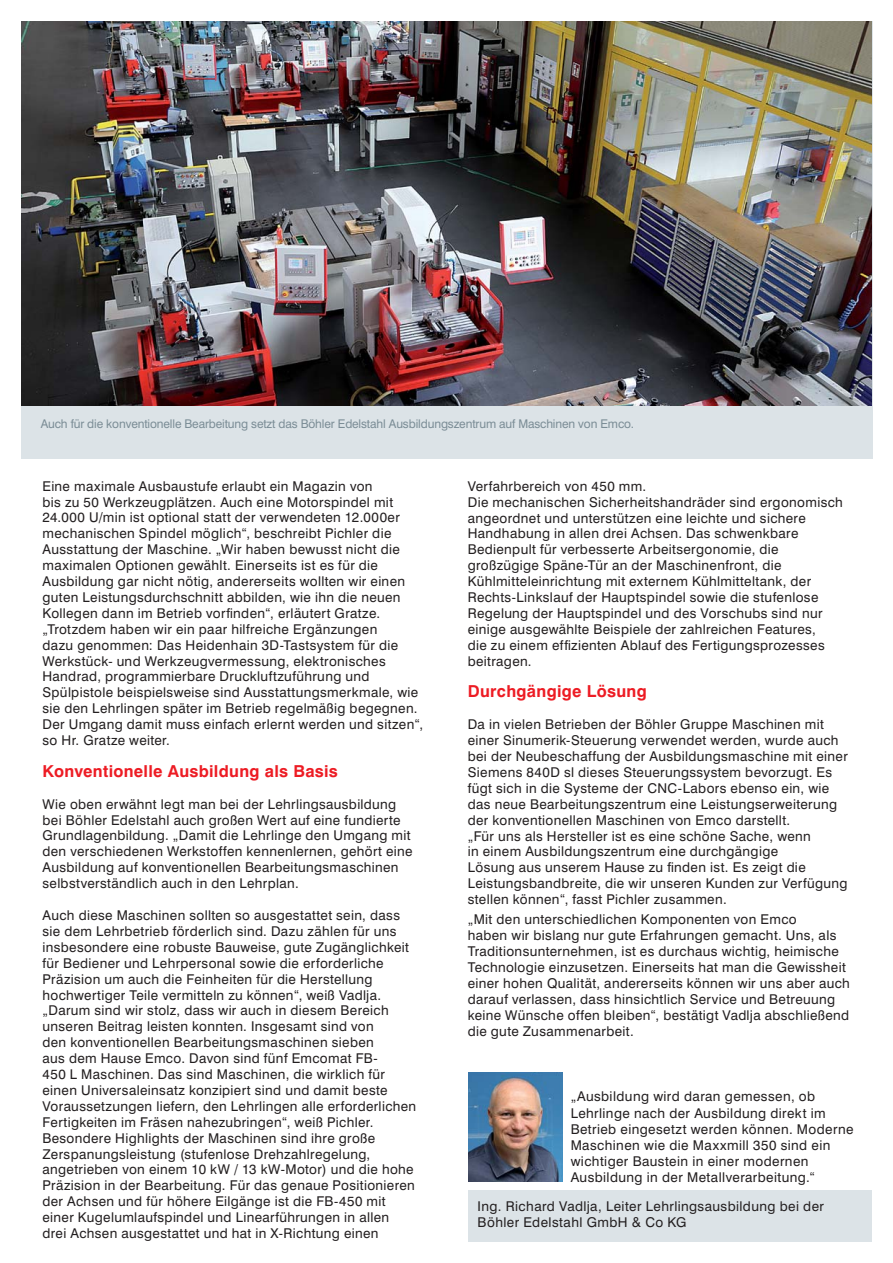
<style>
.page{position:relative;width:893px;height:1263px;background:#fff}
.page>*{position:absolute;margin:0;border:0;box-sizing:border-box;transform-origin:0 0}
.t1{font:700 16.5px "Swiss 721 BT";letter-spacing:.02em;color:#ed1c24}
.t2{font:13.5px/15.9px "Swiss 721 BT";letter-spacing:.025em;color:#231f20}
.t3{font:12px "Swiss 721 BT";letter-spacing:-.01em;color:#7b8d96}
</style>
<div class="page">
<div style="left:21px;top:21px;width:852px;height:438px;background:#dce3e7"></div>
<img style="left:21px;top:21px;width:851px;height:384px">
<div style="left:468px;top:1191px;width:404px;height:51px;background:#dce3e7"></div>
<img style="left:469px;top:1073px;width:93px;height:109px">
<p class="t3" style="left:41px;top:418px;width:595px">Auch für die konventionelle Bearbeitung setzt das Böhler Edelstahl Ausbildungszentrum auf Maschinen von Emco.</p>
<p class="t2" style="left:43px;top:479px;width:382px">Eine maximale Ausbaustufe erlaubt ein Magazin von<br>bis zu 50 Werkzeugplätzen. Auch eine Motorspindel mit 24.000 U/min ist optional statt der verwendeten 12.000er mechanischen Spindel möglich“, beschreibt Pichler die Ausstattung der Maschine. „Wir haben bewusst nicht die maximalen Optionen gewählt. Einerseits ist es für die Ausbildung gar nicht nötig, andererseits wollten wir einen guten Leistungsdurchschnitt abbilden, wie ihn die neuen Kollegen dann im Betrieb vorfinden“, erläutert Gratze. „Trotzdem haben wir ein paar hilfreiche Ergänzungen<br>dazu genommen: Das Heidenhain 3D-Tastsystem für die Werkstück- und Werkzeugvermessung, elektronisches Handrad, programmierbare Druckluftzuführung und Spülpistole beispielsweise sind Ausstattungsmerkmale, wie sie den Lehrlingen später im Betrieb regelmäßig begegnen.<br>Der Umgang damit muss einfach erlernt werden und sitzen“, so Hr. Gratze weiter.</p>
<p class="t1" style="left:43px;top:763px;width:297px">Konventionelle Ausbildung als Basis</p>
<p class="t2" style="left:43px;top:797px;width:372px">Wie oben erwähnt legt man bei der Lehrlingsausbildung bei Böhler Edelstahl auch großen Wert auf eine fundierte Grundlagenbildung. „Damit die Lehrlinge den Umgang mit den verschiedenen Werkstoffen kennenlernen, gehört eine Ausbildung auf konventionellen Bearbeitungsmaschinen selbstverständlich auch in den Lehrplan.</p>
<p class="t2" style="left:43px;top:908px;width:375px">Auch diese Maschinen sollten so ausgestattet sein, dass sie dem Lehrbetrieb förderlich sind. Dazu zählen für uns insbesondere eine robuste Bauweise, gute Zugänglichkeit für Bediener und Lehrpersonal sowie die erforderliche Präzision um auch die Feinheiten für die Herstellung hochwertiger Teile vermitteln zu können“, weiß Vadlja. „Darum sind wir stolz, dass wir auch in diesem Bereich unseren Beitrag leisten konnten. Insgesamt sind von<br>den konventionellen Bearbeitungsmaschinen sieben<br>aus dem Hause Emco. Davon sind fünf Emcomat FB-<br>450 L Maschinen. Das sind Maschinen, die wirklich für einen Universaleinsatz konzipiert sind und damit beste Voraussetzungen liefern, den Lehrlingen alle erforderlichen Fertigkeiten im Fräsen nahezubringen“, weiß Pichler.<br>Besondere Highlights der Maschinen sind ihre große Zerspanungsleistung (stufenlose Drehzahlregelung, angetrieben von einem 10 kW / 13 kW-Motor) und die hohe Präzision in der Bearbeitung. Für das genaue Positionieren der Achsen und für höhere Eilgänge ist die FB-450 mit einer Kugelumlaufspindel und Linearführungen in allen drei Achsen ausgestattet und hat in X-Richtung einen</p>
<p class="t2" style="left:468px;top:479px;width:377px">Verfahrbereich von 450 mm.<br>Die mechanischen Sicherheitshandräder sind ergonomisch angeordnet und unterstützen eine leichte und sichere Handhabung in allen drei Achsen. Das schwenkbare Bedienpult für verbesserte Arbeitsergonomie, die großzügige Späne-Tür an der Maschinenfront, die Kühlmitteleinrichtung mit externem Kühlmitteltank, der Rechts-Linkslauf der Hauptspindel sowie die stufenlose Regelung der Hauptspindel und des Vorschubs sind nur einige ausgewählte Beispiele der zahlreichen Features,<br>die zu einem effizienten Ablauf des Fertigungsprozesses beitragen.</p>
<p class="t1" style="left:468px;top:683px;width:181px">Durchgängige Lösung</p>
<p class="t2" style="left:468px;top:717px;width:382px">Da in vielen Betrieben der Böhler Gruppe Maschinen mit einer Sinumerik-Steuerung verwendet werden, wurde auch bei der Neubeschaffung der Ausbildungsmaschine mit einer Siemens 840D sl dieses Steuerungssystem bevorzugt. Es fügt sich in die Systeme der CNC-Labors ebenso ein, wie das neue Bearbeitungszentrum eine Leistungserweiterung der konventionellen Maschinen von Emco darstellt.<br>„Für uns als Hersteller ist es eine schöne Sache, wenn<br>in einem Ausbildungszentrum eine durchgängige<br>Lösung aus unserem Hause zu finden ist. Es zeigt die Leistungsbandbreite, die wir unseren Kunden zur Verfügung stellen können“, fasst Pichler zusammen.</p>
<p class="t2" style="left:468px;top:912px;width:384px">„Mit den unterschiedlichen Komponenten von Emco<br>haben wir bislang nur gute Erfahrungen gemacht. Uns, als Traditionsunternehmen, ist es durchaus wichtig, heimische Technologie einzusetzen. Einerseits hat man die Gewissheit einer hohen Qualität, andererseits können wir uns aber auch darauf verlassen, dass hinsichtlich Service und Betreuung keine Wünsche offen bleiben“, bestätigt Vadlja abschließend die gute Zusammenarbeit.</p>
<p class="t2" style="left:571px;top:1089px;width:284px">„Ausbildung wird daran gemessen, ob Lehrlinge nach der Ausbildung direkt im Betrieb eingesetzt werden können. Moderne Maschinen wie die Maxxmill 350 sind ein wichtiger Baustein in einer modernen Ausbildung in der Metallverarbeitung.“</p>
<p class="t2" style="left:478px;top:1199px;width:348px">Ing. Richard Vadlja, Leiter Lehrlingsausbildung bei der<br>Böhler Edelstahl GmbH &amp; Co KG</p>
</div>
